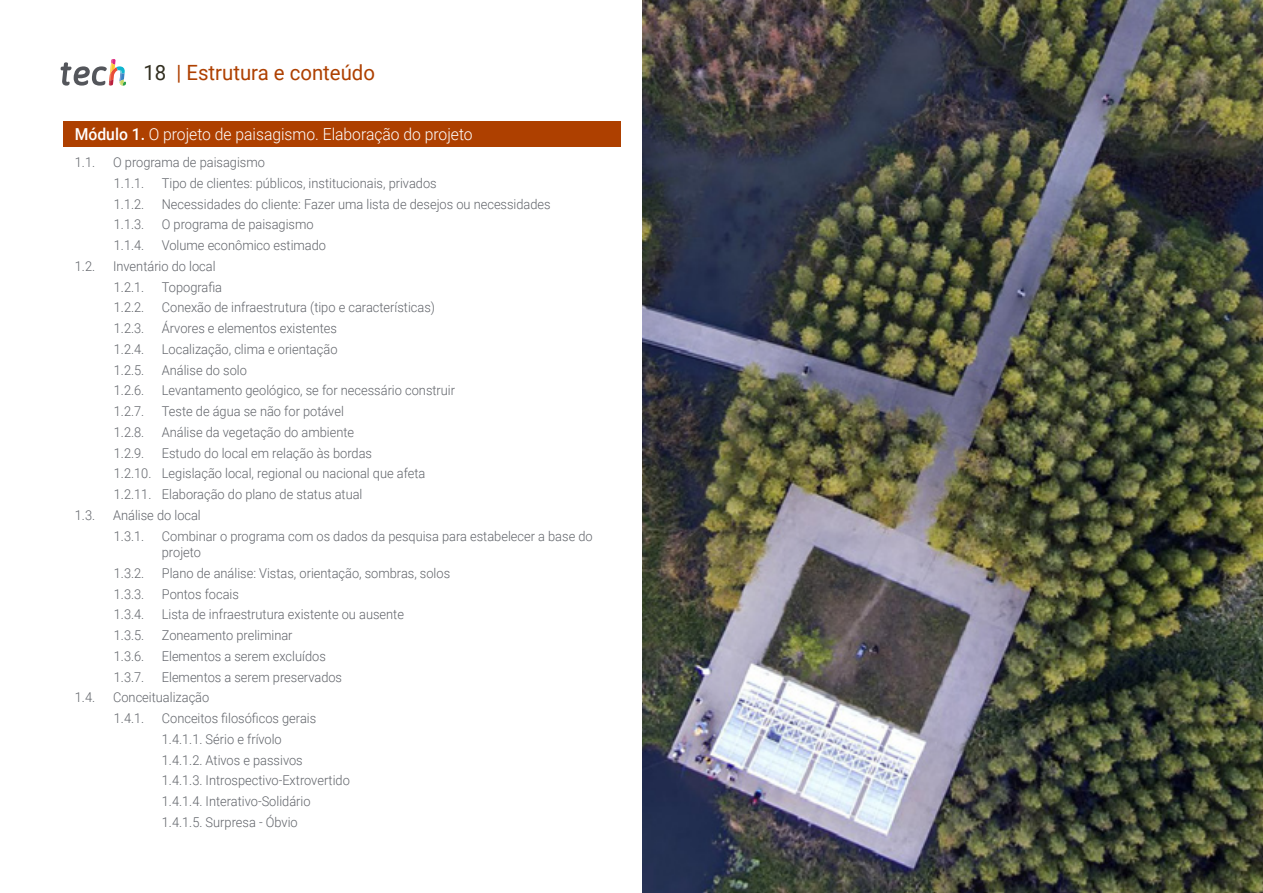
<style>
.page{position:relative;width:1263px;height:893px;background:#fff}
.page>*{position:absolute;margin:0;border:0;box-sizing:border-box;transform-origin:0 0}
.t1{font:21px "Roboto";color:#ae4000}
.t2{font:300 16.5px "Roboto";color:#fff;scale:.95 1}
.t3{font:300 13.5px/20.7px "Roboto";color:#61646a;scale:.95 1}
.s1{color:#312e20}
.s2{font-weight:500}
</style>
<div class="page">
<svg style="left:61px;top:59px;width:65px;height:27px"></svg>
<img style="left:642px;top:0;width:621px;height:893px">
<div style="left:64px;top:121px;width:557px;height:25px;background:#ae4000"></div>
<h1 class="t1" style="left:144px;top:57px;width:233px"><span class="s1">18</span> | Estrutura e conteúdo</h1>
<p class="t2" style="left:75px;top:123px;width:420px"><span class="s2">Módulo 1.</span> O projeto de paisagismo. Elaboração do projeto</p>
<p class="t3" style="left:75px;top:151px;width:23px">1.1.</p>
<p class="t3" style="left:113px;top:151px;width:161px">O programa de paisagismo<br>1.1.1.</p>
<p class="t3" style="left:162px;top:172px;width:291px">Tipo de clientes: públicos, institucionais, privados</p>
<p class="t3" style="left:114px;top:193px;width:34px">1.1.2.</p>
<p class="t3" style="left:162px;top:193px;width:411px">Necessidades do cliente: Fazer uma lista de desejos ou necessidades</p>
<p class="t3" style="left:114px;top:214px;width:34px">1.1.3.</p>
<p class="t3" style="left:162px;top:214px;width:161px">O programa de paisagismo</p>
<p class="t3" style="left:114px;top:234px;width:34px">1.1.4.</p>
<p class="t3" style="left:162px;top:234px;width:174px">Volume econômico estimado</p>
<p class="t3" style="left:75px;top:255px;width:23px">1.2.</p>
<p class="t3" style="left:113px;top:255px;width:109px">Inventário do local<br>1.2.1.</p>
<p class="t3" style="left:162px;top:276px;width:65px">Topografia</p>
<p class="t3" style="left:114px;top:297px;width:34px">1.2.2.</p>
<p class="t3" style="left:162px;top:297px;width:289px">Conexão de infraestrutura (tipo e características)</p>
<p class="t3" style="left:114px;top:317px;width:34px">1.2.3.</p>
<p class="t3" style="left:162px;top:317px;width:186px">Árvores e elementos existentes</p>
<p class="t3" style="left:114px;top:338px;width:34px">1.2.4.</p>
<p class="t3" style="left:162px;top:338px;width:186px">Localização, clima e orientação</p>
<p class="t3" style="left:114px;top:359px;width:34px">1.2.5.</p>
<p class="t3" style="left:162px;top:359px;width:91px">Análise do solo</p>
<p class="t3" style="left:114px;top:380px;width:34px">1.2.6.</p>
<p class="t3" style="left:162px;top:380px;width:310px">Levantamento geológico, se for necessário construir</p>
<p class="t3" style="left:114px;top:400px;width:34px">1.2.7.</p>
<p class="t3" style="left:162px;top:400px;width:193px">Teste de água se não for potável</p>
<p class="t3" style="left:114px;top:421px;width:34px">1.2.8.</p>
<p class="t3" style="left:162px;top:421px;width:204px">Análise da vegetação do ambiente</p>
<p class="t3" style="left:114px;top:442px;width:34px">1.2.9.</p>
<p class="t3" style="left:114px;top:442px;width:330px;text-indent:48px">Estudo do local em relação às bordas<br>1.2.10. Legislação local, regional ou nacional que afeta<br>1.2.11. Elaboração do plano de status atual</p>
<p class="t3" style="left:75px;top:504px;width:23px">1.3.</p>
<p class="t3" style="left:113px;top:504px;width:94px">Análise do local<br>1.3.1.</p>
<p class="t3" style="left:162px;top:527px;width:455px;line-height:16.5px">Combinar o programa com os dados da pesquisa para estabelecer a base do projeto</p>
<p class="t3" style="left:114px;top:562px;width:34px">1.3.2.</p>
<p class="t3" style="left:162px;top:562px;width:305px">Plano de análise: Vistas, orientação, sombras, solos</p>
<p class="t3" style="left:114px;top:583px;width:34px">1.3.3.</p>
<p class="t3" style="left:162px;top:583px;width:83px">Pontos focais</p>
<p class="t3" style="left:114px;top:604px;width:34px">1.3.4.</p>
<p class="t3" style="left:162px;top:604px;width:256px">Lista de infraestrutura existente ou ausente</p>
<p class="t3" style="left:114px;top:624px;width:34px">1.3.5.</p>
<p class="t3" style="left:162px;top:624px;width:139px">Zoneamento preliminar</p>
<p class="t3" style="left:114px;top:645px;width:34px">1.3.6.</p>
<p class="t3" style="left:162px;top:645px;width:174px">Elementos a serem excluídos</p>
<p class="t3" style="left:114px;top:666px;width:34px">1.3.7.</p>
<p class="t3" style="left:162px;top:666px;width:191px">Elementos a serem preservados</p>
<p class="t3" style="left:75px;top:687px;width:23px">1.4.</p>
<p class="t3" style="left:113px;top:687px;width:103px">Conceitualização<br>1.4.1.</p>
<p class="t3" style="left:162px;top:707px;width:199px">Conceitos filosóficos gerais<br>1.4.1.1. Sério e frívolo<br>1.4.1.2. Ativos e passivos<br>1.4.1.3. Introspectivo-Extrovertido<br>1.4.1.4. Interativo-Solidário<br>1.4.1.5. Surpresa - Óbvio</p>
</div>
